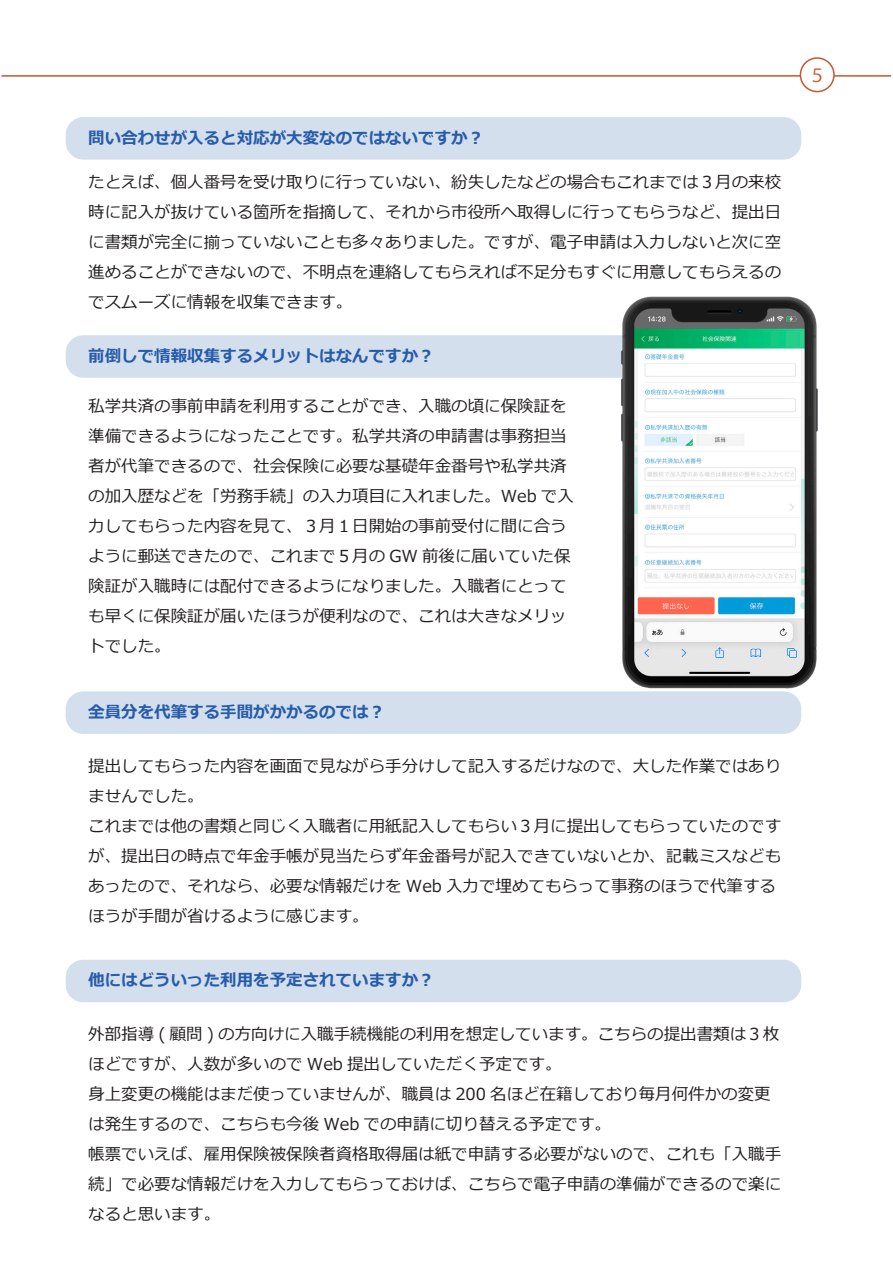
<style>
.page{position:relative;width:893px;height:1263px;background:#fff}
.page>*{position:absolute;margin:0;border:0;box-sizing:border-box;transform-origin:0 0}
.t1{font:18px "Koz Go Pr 6 N";color:#c7562c}
.t2{font:16.5px/30px "Meiryo";color:#231f20}
.t3{font:700 16.5px "Meiryo";color:#275caa}
</style>
<div class="page">
<div style="left:66px;top:117px;width:735px;height:43px;background:#d4dfee;border-radius:18px"></div>
<hr style="left:2px;top:75px;width:888px;height:2px;background:#c7562c">
<div style="left:800px;top:58px;width:34px;height:34px;background:#fff;border-radius:50%"></div>
<div style="left:800px;top:57px;width:35px;height:35px;border:2px solid #c7562c;border-radius:50%"></div>
<div style="left:66px;top:335px;width:735px;height:43px;background:#d4dfee;border-radius:18px"></div>
<div style="left:66px;top:691px;width:735px;height:43px;background:#d4dfee;border-radius:18px"></div>
<div style="left:66px;top:960px;width:735px;height:42px;background:#d4dfee;border-radius:18px"></div>
<img style="left:617px;top:296px;width:201px;height:399px">
<p class="t3" style="left:88px;top:126px;width:397px">問い合わせが入ると対応が大変なのではないですか︖</p>
<p class="t2" style="left:88px;top:168px;width:695px;text-align:justify">たとえば、個人番号を受け取りに行っていない、紛失したなどの場合もこれまでは３月の来校時に記入が抜けている箇所を指摘して、それから市役所へ取得しに行ってもらうなど、提出日に書類が完全に揃っていないことも多々ありました。ですが、電子申請は入力しないと次に空進めることができないので、不明点を連絡してもらえれば不足分もすぐに用意してもらえるのでスムーズに情報を収集できます。</p>
<p class="t3" style="left:88px;top:344px;width:348px">前倒しで情報収集するメリットはなんですか︖</p>
<p class="t2" style="left:88px;top:392px;width:487px">私学共済の事前申請を利用することができ、入職の頃に保険証を準備できるようになったことです。私学共済の申請書は事務担当者が代筆できるので、社会保険に必要な基礎年金番号や私学共済の加入歴などを「労務手続」の入力項目に入れました。Web で入力してもらった内容を見て、３月１日開始の事前受付に間に合うように郵送できたので、これまで５月の GW 前後に届いていた保険証が入職時には配付できるようになりました。入職者にとっても早くに保険証が届いたほうが便利なので、これは大きなメリットでした。</p>
<p class="t3" style="left:88px;top:700px;width:298px">全員分を代筆する手間がかかるのでは︖</p>
<p class="t2" style="left:88px;top:752px;width:695px">提出してもらった内容を画面で見ながら手分けして記入するだけなので、大した作業ではありませんでした。<br>これまでは他の書類と同じく入職者に用紙記入してもらい３月に提出してもらっていたのですが、提出日の時点で年金手帳が見当たらず年金番号が記入できていないとか、記載ミスなどもあったので、それなら、必要な情報だけを Web 入力で埋めてもらって事務のほうで代筆するほうが手間が省けるように感じます。</p>
<p class="t3" style="left:88px;top:969px;width:348px">他にはどういった利用を予定されていますか︖</p>
<p class="t2" style="left:88px;top:1020px;width:695px">外部指導 ( 顧問 ) の方向けに入職手続機能の利用を想定しています。こちらの提出書類は３枚ほどですが、人数が多いので Web 提出していただく予定です。<br>身上変更の機能はまだ使っていませんが、職員は 200 名ほど在籍しており毎月何件かの変更は発生するので、こちらも今後 Web での申請に切り替える予定です。<br>帳票でいえば、雇用保険被保険者資格取得届は紙で申請する必要がないので、これも「入職手続」で必要な情報だけを入力してもらっておけば、こちらで電子申請の準備ができるので楽になると思います。</p>
<p class="t1" style="left:808px;top:65px;width:19px">５</p>
</div>
